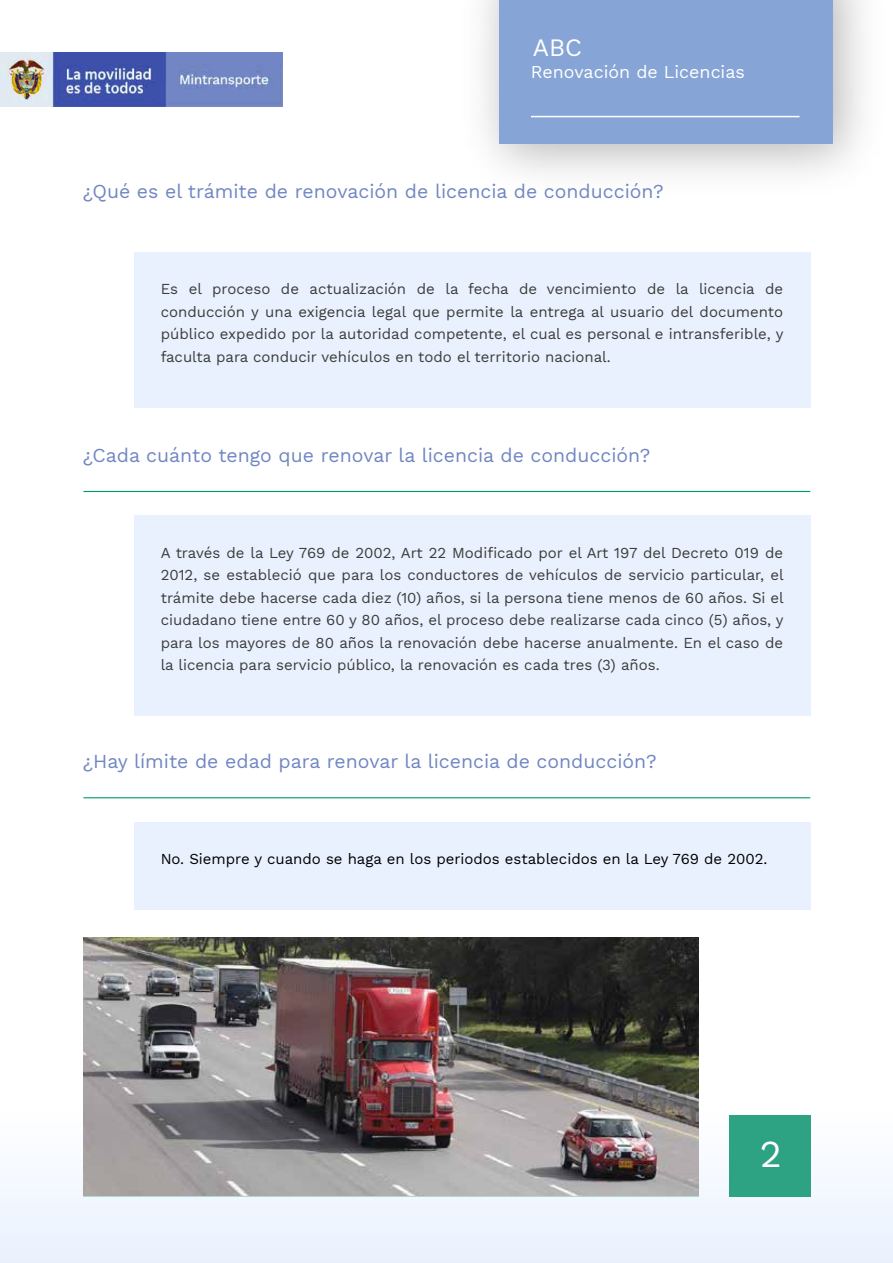
<style>
.page{position:relative;width:893px;height:1263px;background:#fff}
.page>*{position:absolute;margin:0;border:0;box-sizing:border-box;transform-origin:0 0}
.t1{font:37.5px "Work Sans";color:#fff}
.t2{font:24.6px "Work Sans";color:#fff}
.t3{font:19.5px "Work Sans";color:#7086c3}
.t4{font:17.85px "Work Sans";color:#fff}
.t5{font:15px/22.5px "Work Sans";color:#3c3c3b;text-align:justify}
.t6{font:15px "Work Sans";color:#000}
</style>
<div class="page">
<div style="left:0;top:1107px;width:893px;height:156px;background:linear-gradient(to bottom,#f9fdfc,#ebf2ff)"></div>
<div style="left:134px;top:252px;width:676px;height:155px;background:#e9f1fe"></div>
<div style="left:499px;top:0;width:334px;height:144px;background:#86a5d6"></div>
<hr style="left:531px;top:116px;width:268px;height:1px;background:#fff">
<img style="left:0;top:53px;width:282px;height:53px">
<div style="left:134px;top:515px;width:676px;height:201px;background:#e9f1fe"></div>
<hr style="left:83px;top:491px;width:727px;height:1px;background:#00996e">
<div style="left:729px;top:1116px;width:81px;height:81px;background:#2da384"></div>
<img style="left:83px;top:937px;width:616px;height:259px">
<div style="left:134px;top:822px;width:676px;height:88px;background:#e9f1fe"></div>
<hr style="left:83px;top:797px;width:727px;height:1px;background:#00996e">
<h2 class="t2" style="left:533px;top:29px;width:51px">ABC</h2>
<p class="t4" style="left:531px;top:58px;width:215px">Renovación de Licencias</p>
<h3 class="t3" style="left:83px;top:177px;width:583px">¿Qué es el trámite de renovación de licencia de conducción?</h3>
<p class="t5" style="left:161px;top:277px;width:624px">Es el proceso de actualización de la fecha de vencimiento de la licencia de conducción y una exigencia legal que permite la entrega al usuario del documento público expedido por la autoridad competente, el cual es personal e intransferible, y faculta para conducir vehículos en todo el territorio nacional.</p>
<h3 class="t3" style="left:83px;top:440px;width:569px">¿Cada cuánto tengo que renovar la licencia de conducción?</h3>
<p class="t5" style="left:161px;top:541px;width:624px">A través de la Ley 769 de 2002, Art 22 Modificado por el Art 197 del Decreto 019 de 2012, se estableció que para los conductores de vehículos de servicio particular, el trámite debe hacerse cada diez (10) años, si la persona tiene menos de 60 años. Si el ciudadano tiene entre 60 y 80 años, el proceso debe realizarse cada cinco (5) años, y para los mayores de 80 años la renovación debe hacerse anualmente. En el caso de la licencia para servicio público, la renovación es cada tres (3) años.</p>
<h3 class="t3" style="left:83px;top:747px;width:575px">¿Hay límite de edad para renovar la licencia de conducción?</h3>
<p class="t6" style="left:161px;top:848px;width:608px">No. Siempre y cuando se haga en los periodos establecidos en la Ley 769 de 2002.</p>
<h1 class="t1" style="left:760px;top:1126px;width:23px">2</h1>
</div>
